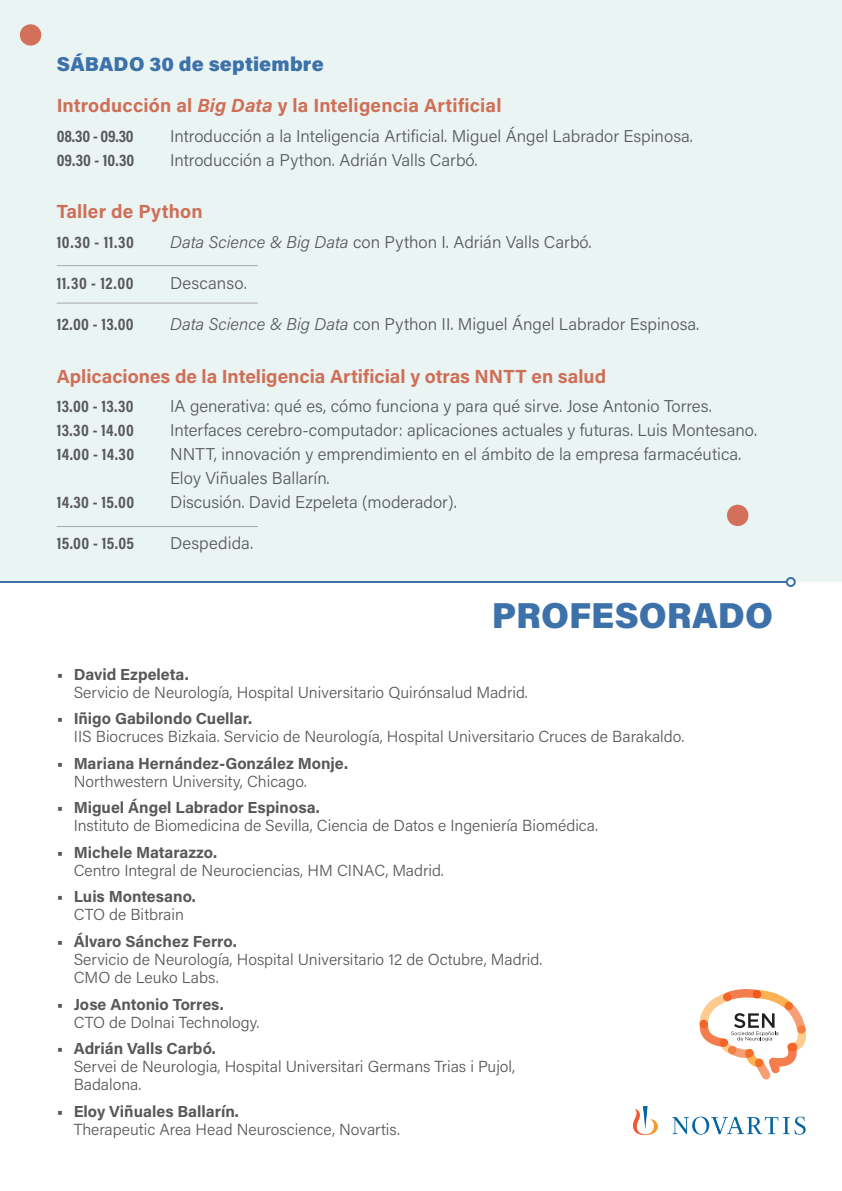
<style>
.page{position:relative;width:842px;height:1191px;background:#fff}
.page>*{position:absolute;margin:0;border:0;box-sizing:border-box;transform-origin:0 0}
.t1{font:900 36px "Acumin Pro";color:#3c71aa}
.DIA{font:900 20px "Acumin Pro";letter-spacing:.01em;color:#3c71aa}
.ACTIVIDAD{font:700 19px "Acumin Pro";letter-spacing:.005em;color:#cf6f58}
.PONENCIA{font:300 17px/24px "Acumin Pro";color:#57585a}
.PONENCIA-2{font:700 17px "Acumin Pro Cond";letter-spacing:.02em;color:#57585a}
.cargo{font:300 16px/18px "Acumin Pro";color:#57585a}
.t2{font:700 16px "Acumin Pro";color:#57585a}
.s1{font-style:italic}
</style>
<div class="page">
<div style="left:0;top:0;width:842px;height:582px;background:#eaf4f2"></div>
<hr style="left:0;top:581px;width:787px;height:2px;background:#3c71aa">
<div style="left:786px;top:577px;width:10px;height:10px;border:2px solid #3c71aa;border-radius:50%"></div>
<svg style="left:699px;top:989px;width:108px;height:90px"></svg>
<div style="left:20px;top:24px;width:21px;height:22px;background:#d2705a;border-radius:50%"></div>
<div style="left:727px;top:505px;width:21px;height:21px;background:#d2705a;border-radius:50%"></div>
<hr style="left:57px;top:265px;width:201px;height:1px;background:#a8a9ad">
<hr style="left:57px;top:302px;width:201px;height:1px;background:#a8a9ad">
<hr style="left:57px;top:526px;width:201px;height:1px;background:#a8a9ad">
<img style="left:633px;top:1106px;width:173px;height:30px">
<p class="DIA" style="left:57px;top:50px;width:268px">SÁBADO 30 de septiembre</p>
<p class="ACTIVIDAD" style="left:57px;top:92px;width:446px">Introducción al <span class="s1">Big Data</span> y la Inteligencia Artificial</p>
<p class="PONENCIA-2" style="left:57px;top:125px;width:79px">08.30 - 09.30</p>
<p class="PONENCIA" style="left:170px;top:123px;width:524px">Introducción a la Inteligencia Artificial. Miguel Ángel Labrador Espinosa.</p>
<p class="PONENCIA-2" style="left:57px;top:149px;width:79px">09.30 - 10.30</p>
<p class="PONENCIA" style="left:170px;top:147px;width:309px">Introducción a Python. Adrián Valls Carbó.</p>
<p class="ACTIVIDAD" style="left:57px;top:198px;width:147px">Taller de Python</p>
<p class="PONENCIA-2" style="left:57px;top:231px;width:79px">10.30 - 11.30</p>
<p class="PONENCIA" style="left:170px;top:229px;width:423px"><span class="s1">Data Science &amp; Big Data</span> con Python I. Adrián Valls Carbó.</p>
<p class="PONENCIA-2" style="left:57px;top:272px;width:78px">11.30 - 12.00</p>
<p class="PONENCIA" style="left:170px;top:270px;width:78px">Descanso.</p>
<p class="PONENCIA-2" style="left:57px;top:313px;width:79px">12.00 - 13.00</p>
<p class="PONENCIA" style="left:170px;top:312px;width:531px"><span class="s1">Data Science &amp; Big Data</span> con Python II. Miguel Ángel Labrador Espinosa.</p>
<p class="ACTIVIDAD" style="left:57px;top:362px;width:551px">Aplicaciones de la Inteligencia Artificial y otras NNTT en salud</p>
<p class="PONENCIA-2" style="left:57px;top:395px;width:78px">13.00 - 13.30</p>
<p class="PONENCIA" style="left:170px;top:394px;width:543px">IA generativa: qué es, cómo funciona y para qué sirve. Jose Antonio Torres.</p>
<p class="PONENCIA-2" style="left:57px;top:419px;width:79px">13.30 - 14.00</p>
<p class="PONENCIA" style="left:170px;top:418px;width:588px">Interfaces cerebro-computador: aplicaciones actuales y futuras. Luis Montesano.</p>
<p class="PONENCIA-2" style="left:57px;top:443px;width:79px">14.00 - 14.30</p>
<p class="PONENCIA" style="left:170px;top:442px;width:573px">NNTT, innovación y emprendimiento en el ámbito de la empresa farmacéutica.<br>Eloy Viñuales Ballarín.</p>
<p class="PONENCIA-2" style="left:57px;top:491px;width:79px">14.30 - 15.00</p>
<p class="PONENCIA" style="left:170px;top:490px;width:288px">Discusión. David Ezpeleta (moderador).</p>
<p class="PONENCIA-2" style="left:57px;top:532px;width:79px">15.00 - 15.05</p>
<p class="PONENCIA" style="left:170px;top:531px;width:85px">Despedida.</p>
<p class="t1" style="left:492px;top:590px;width:283px">PROFESORADO</p>
<p class="t2" style="left:57px;top:663px;width:134px">• David Ezpeleta.</p>
<p class="cargo" style="left:74px;top:682px;width:456px">Servicio de Neurología, Hospital Universitario Quirónsalud Madrid.</p>
<p class="t2" style="left:57px;top:707px;width:197px">• Iñigo Gabilondo Cuellar.</p>
<p class="cargo" style="left:74px;top:727px;width:612px">IIS Biocruces Bizkaia. Servicio de Neurología, Hospital Universitario Cruces de Barakaldo.</p>
<p class="t2" style="left:57px;top:752px;width:293px">• Mariana Hernández-González Monje.</p>
<p class="cargo" style="left:74px;top:771px;width:235px">Northwestern University, Chicago.</p>
<p class="t2" style="left:57px;top:796px;width:265px">• Miguel Ángel Labrador Espinosa.</p>
<p class="cargo" style="left:74px;top:816px;width:526px">Instituto de Biomedicina de Sevilla, Ciencia de Datos e Ingeniería Biomédica.</p>
<p class="t2" style="left:57px;top:841px;width:162px">• Michele Matarazzo.</p>
<p class="cargo" style="left:74px;top:860px;width:372px">Centro Integral de Neurociencias, HM CINAC, Madrid.</p>
<p class="t2" style="left:57px;top:885px;width:141px">• Luis Montesano.</p>
<p class="cargo" style="left:74px;top:905px;width:112px">CTO de Bitbrain</p>
<p class="t2" style="left:57px;top:930px;width:181px">• Álvaro Sánchez Ferro.</p>
<p class="cargo" style="left:74px;top:949px;width:470px">Servicio de Neurología, Hospital Universitario 12 de Octubre, Madrid.<br>CMO de Leuko Labs.</p>
<p class="t2" style="left:57px;top:992px;width:169px">• Jose Antonio Torres.</p>
<p class="cargo" style="left:74px;top:1012px;width:187px">CTO de Dolnai Technology.</p>
<p class="t2" style="left:57px;top:1037px;width:161px">• Adrián Valls Carbó.</p>
<p class="cargo" style="left:74px;top:1056px;width:443px">Servei de Neurologia, Hospital Universitari Germans Trias i Pujol,<br>Badalona.</p>
<p class="t2" style="left:57px;top:1099px;width:184px">• Eloy Viñuales Ballarín.</p>
<p class="cargo" style="left:74px;top:1119px;width:328px">Therapeutic Area Head Neuroscience, Novartis.</p>
</div>
